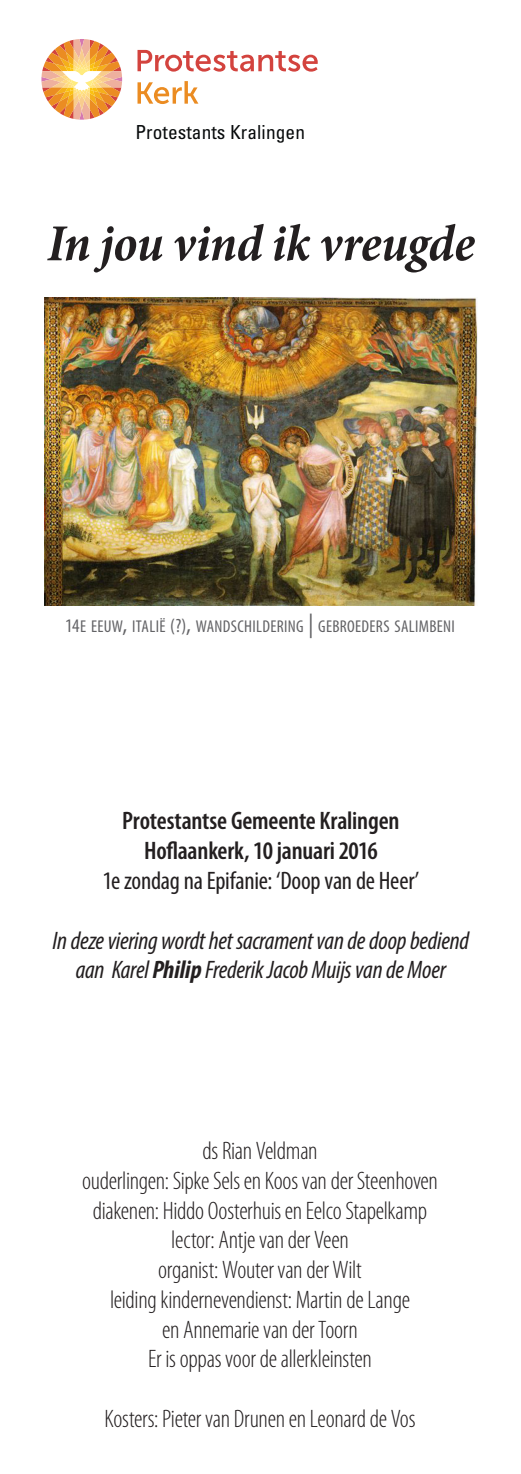
<style>
.page{position:relative;width:521px;height:1474px;background:#fff}
.page>*{position:absolute;margin:0;border:0;box-sizing:border-box;transform-origin:0 0}
.Thema{font:italic 700 condensed 52.5px "Minion Pro";letter-spacing:-.01em;color:#231f20}
.structuur_gecentreer{font:300 condensed 25.38px "Myriad Pro";letter-spacing:-.015em;color:#231f20}
.structuur_gecentreer-2{font:italic condensed 25.38px/29.8px "Myriad Pro";letter-spacing:-.01em;color:#231f20;text-align:center}
.structuur_gecentreer-3{font:600 condensed 25.38px "Myriad Pro";letter-spacing:-.01em;color:#231f20}
.structuur_gecentreer-4{font:condensed 25.38px "Myriad Pro";letter-spacing:-.01em;color:#231f20}
.t1{font:condensed 19.43px "Univers";letter-spacing:.005em;color:#070a0b}
.structuur{font:condensed 17.15px "Myriad Pro";letter-spacing:.02em;color:#636366}
.s1{font-size:19.25px}
.s2{font-size:24.5px}
.s3{font-weight:700}
</style>
<div class="page">
<svg style="left:137px;top:50px;width:181px;height:22px"></svg>
<svg style="left:137px;top:81px;width:61px;height:23px"></svg>
<svg style="left:41px;top:39px;width:81px;height:81px"></svg>
<img style="left:45px;top:298px;width:432px;height:307px">
<p class="t1" style="left:135px;top:120px;width:171px">Protestants Kralingen</p>
<p class="Thema" style="left:47px;top:207px;width:429px">In jou vind ik vreugde</p>
<p class="structuur" style="left:65px;top:616px;width:391px"><span class="s1">14</span>E EEUW<span class="s2">,</span> ITALIË <span class="s1">(?)</span><span class="s2">,</span> WANDSCHILDERING <span class="s2">|</span> GEBROEDERS SALIMBENI</p>
<p class="structuur_gecentreer-3" style="left:122px;top:807px;width:279px">Protestantse Gemeente Kralingen</p>
<p class="structuur_gecentreer-3" style="left:144px;top:837px;width:235px">Hoflaankerk, 10 januari 2016</p>
<p class="structuur_gecentreer-4" style="left:102px;top:865px;width:318px">1e zondag na Epifanie: ‘Doop van de Heer’</p>
<p class="structuur_gecentreer-2" style="left:53px;top:925px;width:418px">In deze viering wordt het sacrament van de doop bediend aan Karel <span class="s3">Philip</span> Frederik Jacob Muijs van de Moer</p>
<p class="structuur_gecentreer" style="left:202px;top:1137px;width:117px">ds Rian Veldman</p>
<p class="structuur_gecentreer" style="left:82px;top:1166px;width:357px">ouderlingen: Sipke Sels en Koos van der Steenhoven</p>
<p class="structuur_gecentreer" style="left:93px;top:1196px;width:336px">diakenen: Hiddo Oosterhuis en Eelco Stapelkamp</p>
<p class="structuur_gecentreer" style="left:171px;top:1226px;width:179px">lector: Antje van der Veen</p>
<p class="structuur_gecentreer" style="left:158px;top:1256px;width:205px">organist: Wouter van der Wilt</p>
<p class="structuur_gecentreer" style="left:110px;top:1285px;width:301px">leiding kindernevendienst: Martin de Lange</p>
<p class="structuur_gecentreer" style="left:162px;top:1315px;width:197px">en Annemarie van der Toorn</p>
<p class="structuur_gecentreer" style="left:148px;top:1345px;width:225px">Er is oppas voor de allerkleinsten</p>
<p class="structuur_gecentreer" style="left:105px;top:1404px;width:312px">Kosters: Pieter van Drunen en Leonard de Vos</p>
</div>
